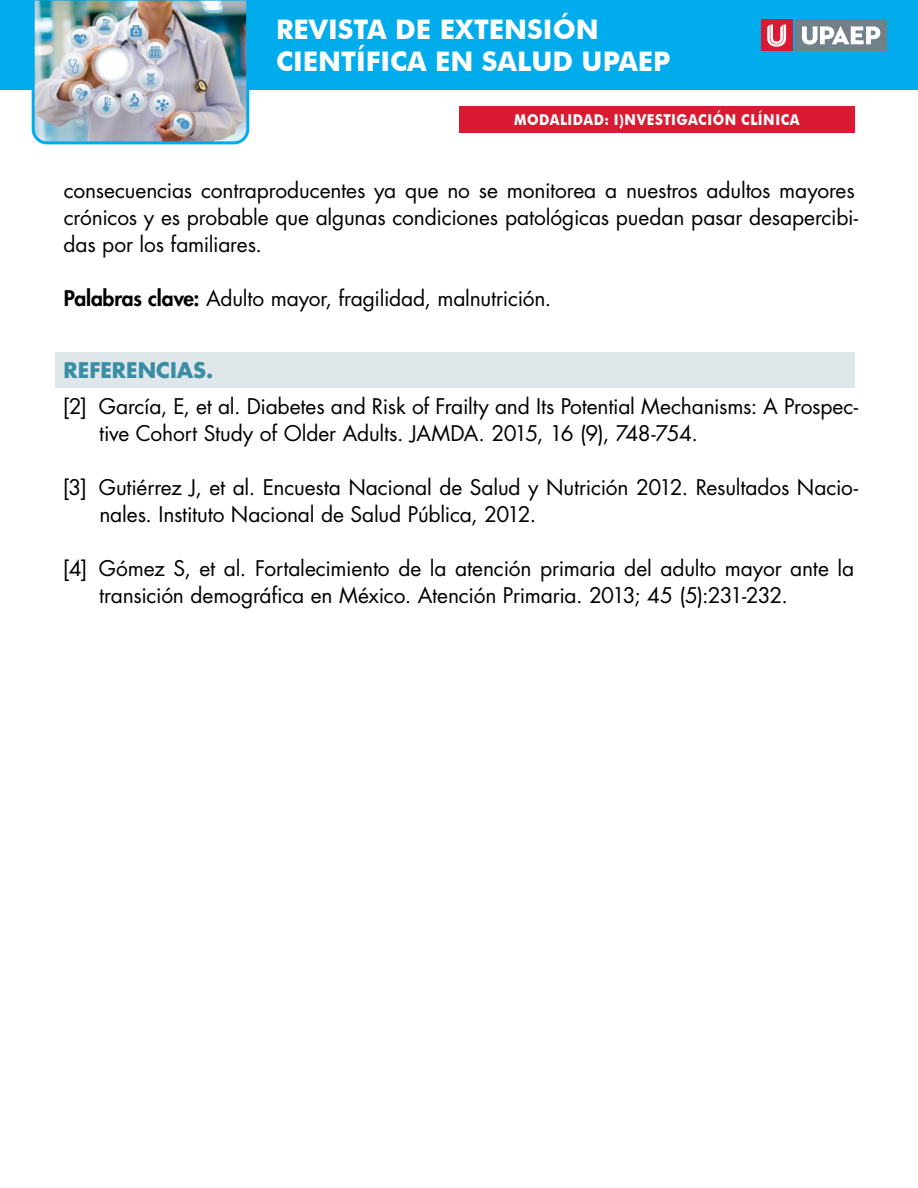
<style>
.page{position:relative;width:918px;height:1188px;background:#fff}
.page>*{position:absolute;margin:0;border:0;box-sizing:border-box;transform-origin:0 0}
.t1{font:700 27px/32.4px "Futura BT";color:#fff}
.referencias{font:21px/27px "Futura Std";letter-spacing:-.01em;color:#000}
.cuerpo{font:21px/27px "Futura Std";letter-spacing:-.01em;color:#000}
.apartado{font:700 21px "Futura Std";color:#3a8ea3}
.t2{font:700 15px "Futura BT";color:#fff;scale:.9 1}
.s1{font-weight:800}
</style>
<div class="page">
<div style="left:0;top:0;width:918px;height:90px;background:#00aceb"></div>
<img style="left:31px;top:0;width:219px;height:145px">
<div style="left:796px;top:20px;width:91px;height:31px;background:#72808a"></div>
<svg style="left:802px;top:26px;width:78px;height:19px"></svg>
<div style="left:761px;top:20px;width:31px;height:31px;background:#da1a32"></div>
<svg style="left:767px;top:25px;width:19px;height:22px"></svg>
<div style="left:459px;top:106px;width:396px;height:27px;background:#da1a32"></div>
<div style="left:56px;top:352px;width:799px;height:36px;background:#e0e7eb"></div>
<p class="t1" style="left:276px;top:13px;width:396px">REVISTA DE EXTENSIÓN<br>CIENTÍFICA EN SALUD UPAEP</p>
<p class="t2" style="left:514px;top:111px;width:26px">MODALIDAD</p>
<p class="t2" style="left:605px;top:111px;width:34px">: I)NVESTIGACIÓN</p>
<p class="t2" style="left:741px;top:111px;width:21px">CLÍNICA</p>
<p class="cuerpo" style="left:64px;top:177px;width:796px">consecuencias contraproducentes ya que no se monitorea a nuestros adultos mayores crónicos y es probable que algunas condiciones patológicas puedan pasar desapercibi&shy;das por los familiares.</p>
<p class="cuerpo" style="left:64px;top:285px;width:489px"><span class="s1">Palabras clave:</span> Adulto mayor, fragilidad, malnutrición.</p>
<p class="apartado" style="left:64px;top:356px;width:151px">REFERENCIAS.</p>
<p class="referencias" style="left:99px;top:393px;width:761px;text-indent:-36px">[2] García, E, et al. Diabetes and Risk of Frailty and Its Potential Mechanisms: A Prospec&shy;tive Cohort Study of Older Adults. JAMDA. 2015, 16 (9), 748-754.</p>
<p class="referencias" style="left:99px;top:474px;width:760px;text-indent:-37px">[3] Gutiérrez J, et al. Encuesta Nacional de Salud y Nutrición 2012. Resultados Nacio&shy;nales. Instituto Nacional de Salud Pública, 2012.</p>
<p class="referencias" style="left:99px;top:555px;width:757px;text-indent:-36px">[4] Gómez S, et al. Fortalecimiento de la atención primaria del adulto mayor ante la transición demográfica en México. Atención Primaria. 2013; 45 (5):231-232.</p>
</div>
